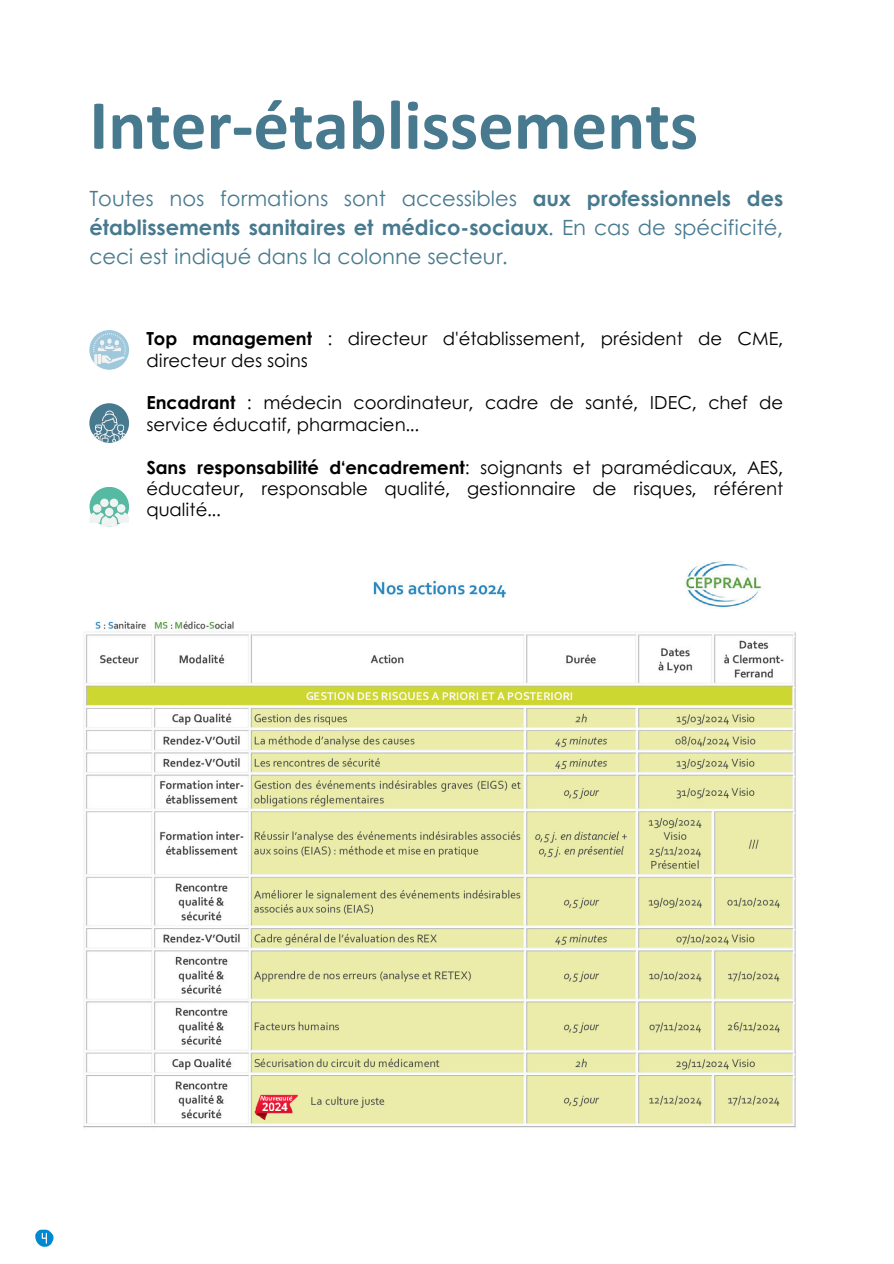
<style>
.page{position:relative;width:894px;height:1264px;background:#fff}
.page>*{position:absolute;margin:0;border:0;box-sizing:border-box;transform-origin:0 0}
.t1{font:700 70.8px "Calibri";color:#487a8f}
.t2{font:21px/29.2px "Century Gothic";color:#487a8f;text-align:justify}
.t3{font:18px/21.3px "Century Gothic";color:#000}
.s1{font-weight:700}
</style>
<div class="page">
<div style="left:89px;top:403px;width:40px;height:40px;background:#487a8f;border-radius:50%"></div>
<svg style="left:93px;top:410px;width:33px;height:33px"></svg>
<svg style="left:89px;top:330px;width:40px;height:40px"></svg>
<svg style="left:93px;top:333px;width:33px;height:32px"></svg>
<div style="left:89px;top:487px;width:40px;height:39px;background:#56baa2;border-radius:50%"></div>
<svg style="left:89px;top:498px;width:40px;height:28px"></svg>
<svg style="left:35px;top:1229px;width:18px;height:17px"></svg>
<img style="left:83px;top:561px;width:713px;height:567px">
<p class="t1" style="left:89px;top:95px;width:610px">Inter-établissements</p>
<h2 class="t2" style="left:89px;top:182px;width:695px">Toutes nos formations sont accessibles <span class="s1">aux professionnels des établissements sanitaires et médico-sociaux</span>. En cas de spécificité, ceci est indiqué dans la colonne secteur.</h2>
<p class="t3" style="left:146px;top:327px;width:638px"><span class="s1">Top management</span> : directeur d'établissement, président de CME, directeur des soins</p>
<p class="t3" style="left:146px;top:391px;width:638px"><span class="s1">Encadrant</span> : médecin coordinateur, cadre de santé, IDEC, chef de service éducatif, pharmacien...</p>
<p class="t3" style="left:146px;top:455px;width:638px;text-align:justify"><span class="s1">Sans responsabilité d‘encadrement</span>: soignants et paramédicaux, AES, éducateur, responsable qualité, gestionnaire de risques, référent qualité...</p>
</div>
